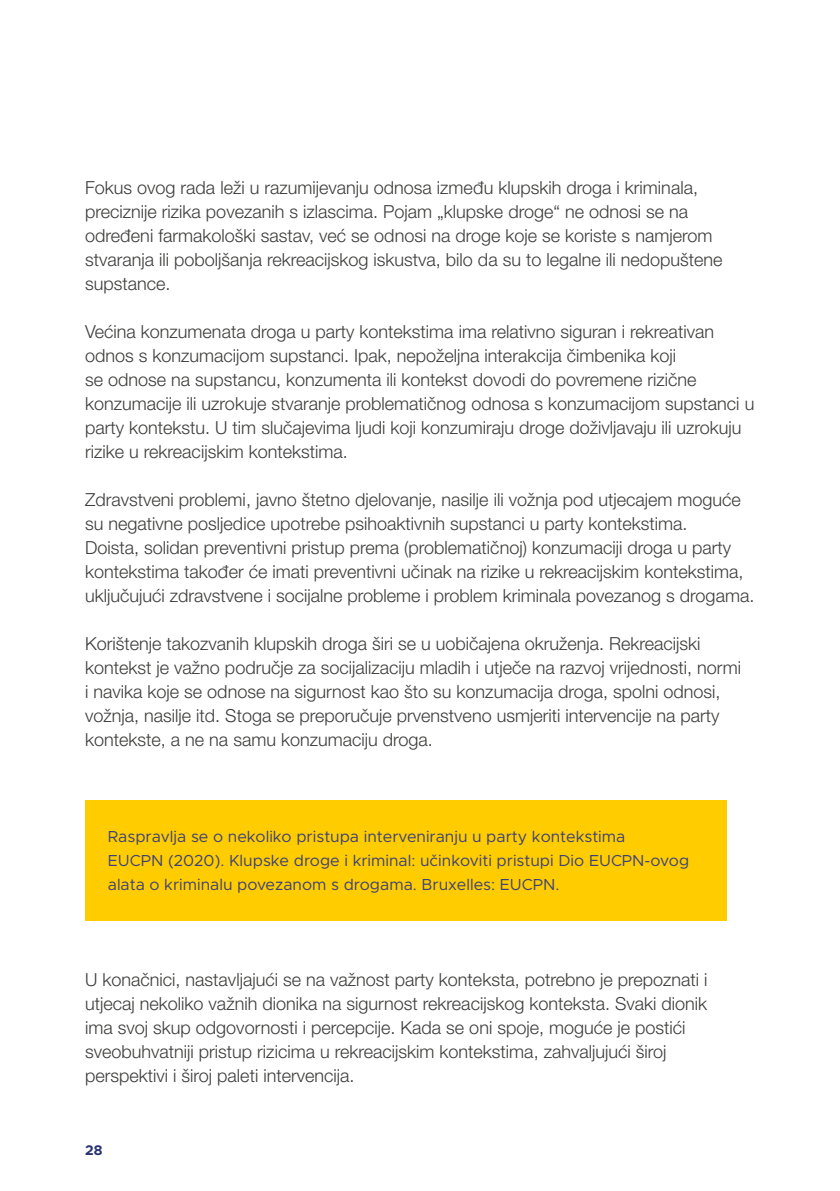
<style>
.page{position:relative;width:840px;height:1191px;background:#fff}
.page>*{position:absolute;margin:0;border:0;box-sizing:border-box;transform-origin:0 0}
.t1{font:300 18px/24px "Helvetica Neue LT Pro";color:#3c3c3b}
.t2{font:16px/24px "Metropolis";color:#3b407b}
.t3{font:700 14px "Metropolis";color:#273371}
</style>
<div class="page">
<div style="left:85px;top:800px;width:641px;height:120px;background:#fc0"></div>
<p class="t1" style="left:85px;top:175px;width:638px">Fokus ovog rada leži u razumijevanju odnosa između klupskih droga i kriminala, preciznije rizika povezanih s izlascima. Pojam „klupske droge“ ne odnosi se na određeni farmakološki sastav, već se odnosi na droge koje se koriste s namjerom stvaranja ili poboljšanja rekreacijskog iskustva, bilo da su to legalne ili nedopuštene supstance.</p>
<p class="t1" style="left:85px;top:319px;width:670px">Većina konzumenata droga u party kontekstima ima relativno siguran i rekreativan odnos s konzumacijom supstanci. Ipak, nepoželjna interakcija čimbenika koji<br>se odnose na supstancu, konzumenta ili kontekst dovodi do povremene rizične konzumacije ili uzrokuje stvaranje problematičnog odnosa s konzumacijom supstanci u party kontekstu. U tim slučajevima ljudi koji konzumiraju droge doživljavaju ili uzrokuju rizike u rekreacijskim kontekstima.</p>
<p class="t1" style="left:85px;top:487px;width:670px">Zdravstveni problemi, javno štetno djelovanje, nasilje ili vožnja pod utjecajem moguće su negativne posljedice upotrebe psihoaktivnih supstanci u party kontekstima.<br>Doista, solidan preventivni pristup prema (problematičnoj) konzumaciji droga u party kontekstima također će imati preventivni učinak na rizike u rekreacijskim kontekstima, uključujući zdravstvene i socijalne probleme i problem kriminala povezanog s drogama.</p>
<p class="t1" style="left:85px;top:631px;width:657px">Korištenje takozvanih klupskih droga širi se u uobičajena okruženja. Rekreacijski kontekst je važno područje za socijalizaciju mladih i utječe na razvoj vrijednosti, normi i navika koje se odnose na sigurnost kao što su konzumacija droga, spolni odnosi, vožnja, nasilje itd. Stoga se preporučuje prvenstveno usmjeriti intervencije na party kontekste, a ne na samu konzumaciju droga.</p>
<p class="t2" style="left:108px;top:825px;width:582px">Raspravlja se o nekoliko pristupa interveniranju u party kontekstima<br>EUCPN (2020). Klupske droge i kriminal: učinkoviti pristupi Dio EUCPN-ovog alata o kriminalu povezanom s drogama. Bruxelles: EUCPN.</p>
<p class="t1" style="left:85px;top:967px;width:623px">U konačnici, nastavljajući se na važnost party konteksta, potrebno je prepoznati i utjecaj nekoliko važnih dionika na sigurnost rekreacijskog konteksta. Svaki dionik ima svoj skup odgovornosti i percepcije. Kada se oni spoje, moguće je postići sveobuhvatniji pristup rizicima u rekreacijskim kontekstima, zahvaljujući široj perspektivi i široj paleti intervencija.</p>
<p class="t3" style="left:85px;top:1140px;width:19px">28</p>
</div>
